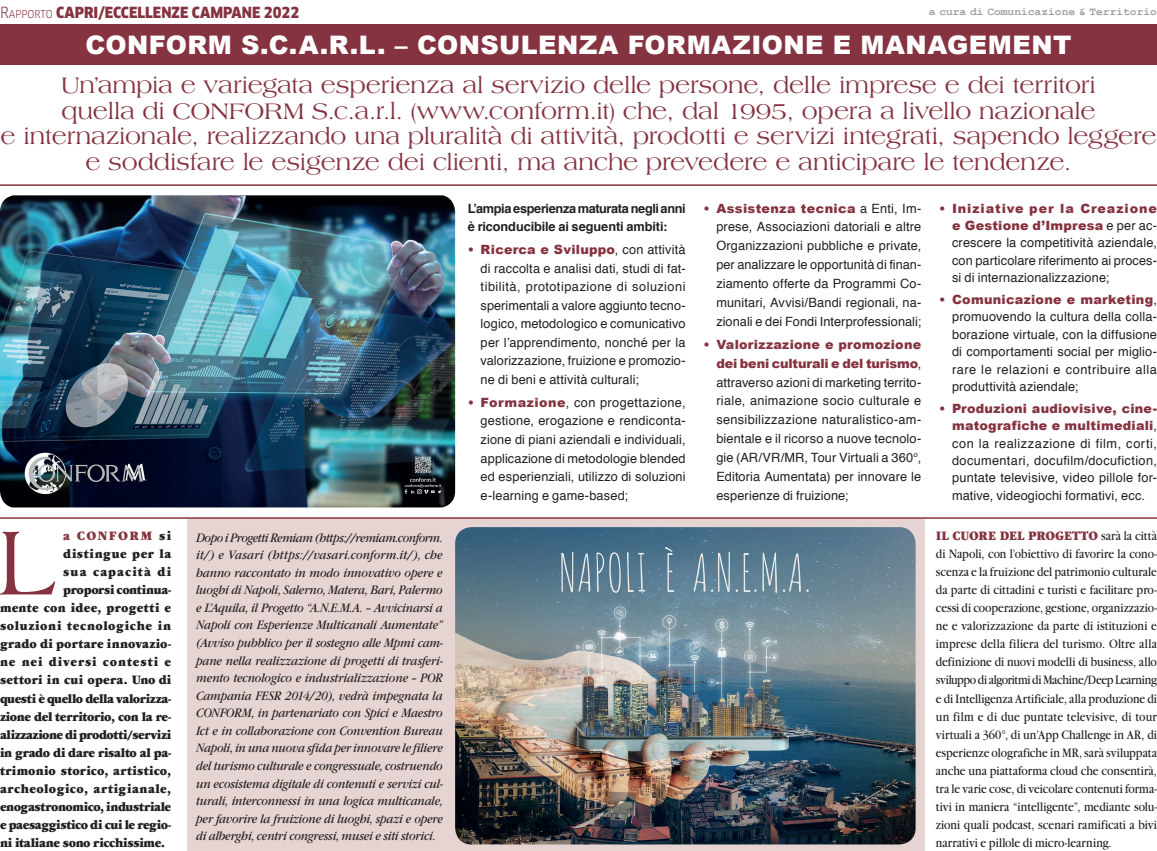
<style>
.page{position:relative;width:1157px;height:851px;background:#fff}
.page>*{position:absolute;margin:0;border:0;box-sizing:border-box;transform-origin:0 0}
.t1{font:97.35px "Americana";color:#853340;scale:.9 1}
.t2{font:900 25.5px "Arial";letter-spacing:.02em;color:#fff}
.t3{font:24px/25.8px "Americana";letter-spacing:-.005em;color:#853340;text-align:center}
.t4{font:900 15px "Clan Narrow";color:#853340}
.t5{font:italic 13.5px/17.5px "Garamond";letter-spacing:-.015em;color:#231f20;text-align:justify;scale:.9 1}
.t6{font:13.5px/18px "Garamond";letter-spacing:.01em;color:#231f20;text-align:justify;scale:.87 1}
.t7{font:900 13.5px "Garamond";letter-spacing:-.03em;color:#231f20;scale:.9 1}
.t8{font:900 13.5px "Garamond";letter-spacing:-.025em;color:#231f20;scale:.9 1}
.t9{font:900 13.5px "Garamond";letter-spacing:.025em;color:#231f20;scale:.9 1}
.t10{font:900 13.5px "Garamond";letter-spacing:.02em;color:#231f20;scale:.9 1}
.t11{font:900 13.5px "Garamond";letter-spacing:.05em;color:#231f20;scale:.9 1}
.t12{font:900 13.5px "Garamond";letter-spacing:-.02em;color:#231f20;scale:.9 1}
.t13{font:900 13.5px "Garamond";color:#231f20;scale:.9 1}
.t14{font:900 13.5px "Garamond";letter-spacing:.045em;color:#231f20;scale:.9 1}
.t15{font:900 13.5px "Garamond";letter-spacing:.075em;color:#231f20;scale:.9 1}
.t16{font:900 13.5px "Garamond";letter-spacing:.095em;color:#231f20;scale:.9 1}
.t17{font:900 13.5px "Garamond";letter-spacing:.115em;color:#853340;scale:.9 1}
.t18{font:12.75px/18.9px "Helvetica";letter-spacing:.01em;color:#231f20;text-align:justify}
.t19{font:700 12.75px/18.6px "Helvetica";letter-spacing:-.015em;color:#231f20}
.t20{font:700 11.25px "Courier New";color:#9d9fa2}
.s1{font-weight:400}
.s2{font-weight:400;font-size:10.5px}
.s3{font-family:"Arial";font-weight:900;color:#853340}
.s4{color:#231f20}
.s5{font-weight:900;color:#853340}
</style>
<div class="page">
<div style="left:187px;top:518px;width:737px;height:332px;background:#e6d4d2"></div>
<div style="left:0;top:25px;width:1157px;height:40px;background:#853340"></div>
<img style="left:0;top:195px;width:455px;height:312px">
<img style="left:455px;top:527px;width:460px;height:317px">
<hr style="left:0;top:517px;width:1157px;height:1px;background:#853340">
<hr style="left:0;top:184px;width:1157px;height:2px;background:#853340">
<p class="t4" style="left:0;top:3px;width:301px"><span class="s1">R</span><span class="s2">APPORTO</span> CAPRI/ECCELLENZE CAMPANE 2022</p>
<p class="t20" style="left:929px;top:5px;width:230px">a cura di Comunicazione &amp; Territorio</p>
<p class="t2" style="left:85px;top:26px;width:987px">CONFORM S.C.A.R.L. – CONSULENZA FORMAZIONE E MANAGEMENT</p>
<p class="t3" style="left:0;top:72px;width:1157px">Un’ampia e variegata esperienza al servizio delle persone, delle imprese e dei territori<br>quella di CONFORM S.c.a.r.l. (www.conform.it) che, dal 1995, opera a livello nazionale<br>e internazionale, realizzando una pluralità di attività, prodotti e servizi integrati, sapendo leggere e soddisfare le esigenze dei clienti, ma anche prevedere e anticipare le tendenze.</p>
<p class="t19" style="left:468px;top:199px;width:219px">L’ampia esperienza maturata negli anni è riconducibile ai seguenti ambiti:</p>
<p class="t18" style="left:480px;top:240px;width:206px;text-indent:-13px"><span class="s3">• Ricerca e Sviluppo</span>, con attività di raccolta e analisi dati, studi di fat&shy;tibilità, prototipazione di soluzioni sperimentali a valore aggiunto tecno&shy;logico, metodologico e comunicativo per l’apprendimento, nonché per la valorizzazione, fruizione e promozio&shy;ne di beni e attività culturali;</p>
<p class="t18" style="left:480px;top:393px;width:206px;text-indent:-13px"><span class="s3">• Formazione</span>, con progettazione, gestione, erogazione e rendiconta&shy;zione di piani aziendali e individuali, applicazione di metodologie blended ed esperienziali, utilizzo di soluzioni e-learning e game-based;</p>
<p class="t18" style="left:952px;top:200px;width:206px;line-height:17.4px;text-indent:-13px"><span class="s3">• Iniziative per la Creazione e Gestione d’Impresa</span> e per ac&shy;crescere la competitività aziendale, con particolare riferimento ai proces&shy;si di internazionalizzazione;</p>
<p class="t18" style="left:952px;top:291px;width:206px;line-height:17.4px;text-indent:-13px"><span class="s3">• Comunicazione e marketing</span>, promuovendo la cultura della colla&shy;borazione virtuale, con la diffusione di comportamenti social per miglio&shy;rare le relazioni e contribuire alla produttività aziendale;</p>
<p class="t18" style="left:952px;top:400px;width:206px;line-height:17.4px;text-indent:-13px"><span class="s3">• Produzioni audiovisive, cine&shy;matografiche e multimediali</span>, con la realizzazione di film, corti, documentari, docufilm/docufiction, puntate televisive, video pillole for&shy;mative, videogiochi formativi, ecc.</p>
<p class="t18" style="left:716px;top:199px;width:206px;text-indent:-13px"><span class="s3">• Assistenza tecnica</span> a Enti, Im&shy;prese, Associazioni datoriali e altre Organizzazioni pubbliche e private, per analizzare le opportunità di finan&shy;ziamento offerte da Programmi Co&shy;munitari, Avvisi/Bandi regionali, na&shy;zionali e dei Fondi Interprofessionali;</p>
<p class="t18" style="left:716px;top:335px;width:206px;text-indent:-13px"><span class="s3">• Valorizzazione e promozione dei beni culturali e del turismo</span>, attraverso azioni di marketing territo&shy;riale, animazione socio culturale e sensibilizzazione naturalistico-am&shy;bientale e il ricorso a nuove tecnolo&shy;gie (AR/VR/MR, Tour Virtuali a 360°, Editoria Aumentata) per innovare le esperienze di fruizione;</p>
<p class="t1" style="left:-2px;top:508px;width:66px">L</p>
<p class="t17" style="left:63px;top:528px;width:121px">a CONFORM <span class="s4">si</span></p>
<p class="t11" style="left:63px;top:546px;width:121px">distingue per la</p>
<p class="t16" style="left:63px;top:564px;width:121px">sua capacità di</p>
<p class="t8" style="left:63px;top:582px;width:121px">proporsi continua-</p>
<p class="t9" style="left:0;top:600px;width:192px">mente con idee, progetti e</p>
<p class="t11" style="left:0;top:618px;width:192px">soluzioni tecnologiche in</p>
<p class="t10" style="left:0;top:636px;width:192px">grado di portare innovazio-</p>
<p class="t15" style="left:0;top:654px;width:192px">ne nei diversi contesti e</p>
<p class="t10" style="left:0;top:672px;width:192px">settori in cui opera. Uno di</p>
<p class="t8" style="left:0;top:690px;width:192px">questi è quello della valorizza-</p>
<p class="t8" style="left:0;top:708px;width:192px">zione del territorio, con la re-</p>
<p class="t7" style="left:0;top:726px;width:192px">alizzazione di prodotti/servizi</p>
<p class="t13" style="left:0;top:744px;width:192px">in grado di dare risalto al pa-</p>
<p class="t9" style="left:0;top:762px;width:192px">trimonio storico, artistico,</p>
<p class="t14" style="left:0;top:780px;width:192px">archeologico, artigianale,</p>
<p class="t7" style="left:0;top:798px;width:192px">enogastronomico, industriale</p>
<p class="t7" style="left:0;top:816px;width:192px">e paesaggistico di cui le regio-</p>
<p class="t12" style="left:0;top:834px;width:185px">ni italiane sono ricchissime.</p>
<p class="t5" style="left:196px;top:529px;width:276px">Dopo i Progetti Remiam (https://remiam.conform. it/) e Vasari (https://vasari.conform.it/), che hanno raccontato in modo innovativo opere e luoghi di Napoli, Salerno, Matera, Bari, Palermo e L’Aquila, il Progetto “A.N.E.M.A. – Avvicinarsi a Napoli con Esperienze Multicanali Aumentate” (Avviso pubblico per il sostegno alle Mpmi cam&shy;pane nella realizzazione di progetti di trasferi&shy;mento tecnologico e industrializzazione – POR Campania FESR 2014/20), vedrà impegnata la CONFORM, in partenariato con Spici e Maestro Ict e in collaborazione con Convention Bureau Napoli, in una nuova sfida per innovare le filiere del turismo culturale e congressuale, costruendo un ecosistema digitale di contenuti e servizi cul&shy;turali, interconnessi in una logica multicanale, per favorire la fruizione di luoghi, spazi e opere di alberghi, centri congressi, musei e siti storici.</p>
<p class="t6" style="left:935px;top:527px;width:256px"><span class="s5">IL CUORE DEL PROGETTO</span> sarà la città di Napoli, con l’obiettivo di favorire la cono&shy;scenza e la fruizione del patrimonio culturale da parte di cittadini e turisti e facilitare pro&shy;cessi di cooperazione, gestione, organizzazio&shy;ne e valorizzazione da parte di istituzioni e imprese della filiera del turismo. Oltre alla definizione di nuovi modelli di business, allo sviluppo di algoritmi di Machine/Deep Learning e di Intelligenza Artificiale, alla produzione di un film e di due puntate televisive, di tour virtuali a 360°, di un’App Challenge in AR, di esperienze olografiche in MR, sarà sviluppata anche una piattaforma cloud che consentirà, tra le varie cose, di veicolare contenuti forma&shy;tivi in maniera “intelligente”, mediante solu&shy;zioni quali podcast, scenari ramificati a bivi narrativi e pillole di micro-learning.</p>
</div>
